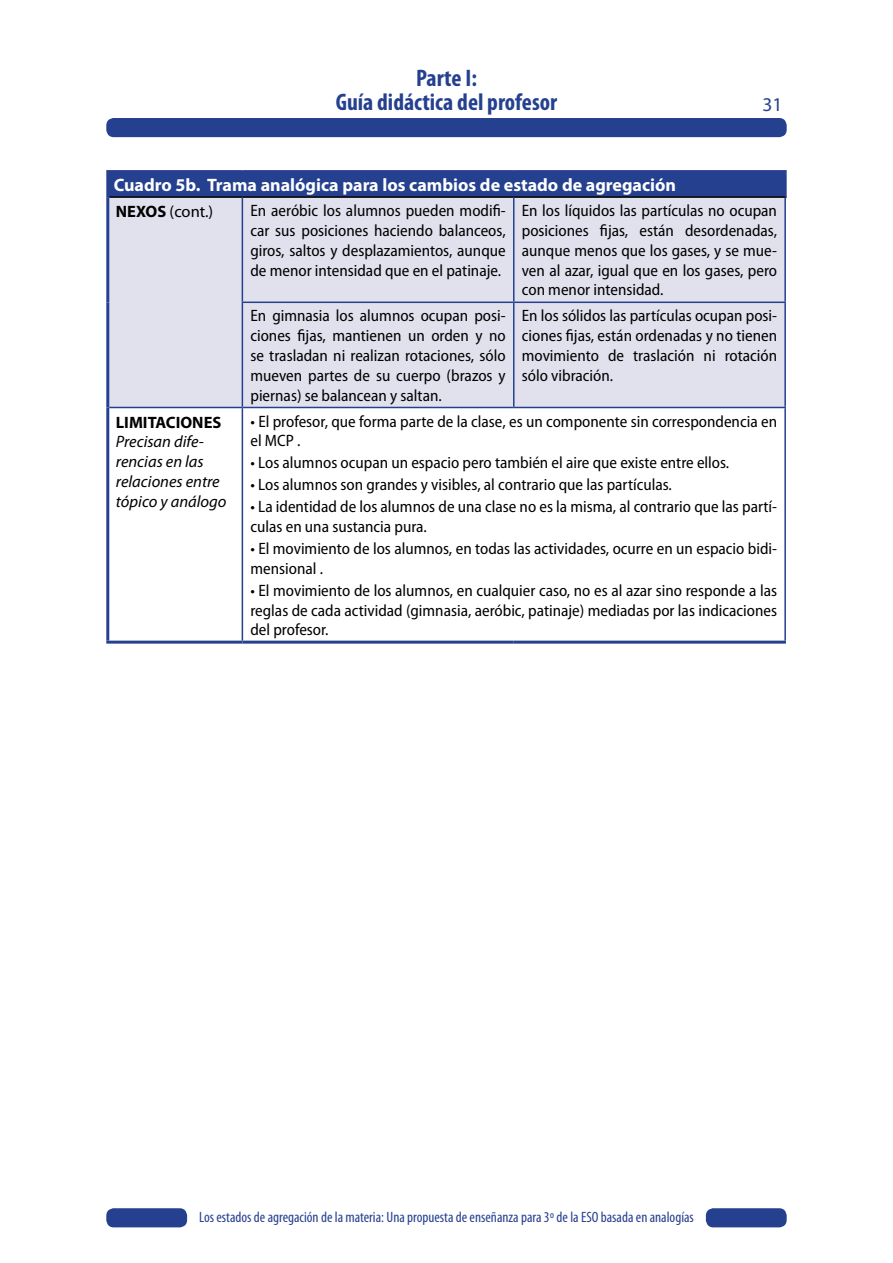
<style>
.page{position:relative;width:893px;height:1263px;background:#fff}
.page>*{position:absolute;margin:0;border:0;box-sizing:border-box;transform-origin:0 0}
.t1{font:700 condensed 24px/24px "Myriad Pro";color:#25408f;text-align:center}
.t2{font:19.5px "Myriad Pro";color:#25408f}
.t3{font:700 18px "Myriad Pro";color:#fff}
.t4{font:semi-condensed 16.5px/19.8px "Myriad Pro";color:#000;text-align:justify}
.t5{font:italic 16.5px/19.8px "Myriad Pro";color:#000}
.t6{font:16.5px "Myriad Pro";color:#000}
.t7{font:700 16.5px "Myriad Pro";color:#000}
.t8{font:condensed 15px "Myriad Pro";color:#25408f}
.s1{font-weight:700}
</style>
<div class="page">
<div style="left:106px;top:1208px;width:81px;height:19px;background:#25408f;border-radius:7px"></div>
<div style="left:706px;top:1208px;width:81px;height:19px;background:#25408f;border-radius:7px"></div>
<div style="left:106px;top:118px;width:681px;height:19px;background:#25408f;border-radius:7px"></div>
<div style="left:108px;top:172px;width:677px;height:25px;background:#25408f"></div>
<div style="left:109px;top:198px;width:675px;height:209px;background:#e1e0ed"></div>
<hr style="left:106px;top:170px;width:136px;height:3px;background:#25408f">
<hr style="left:106px;top:173px;width:3px;height:24px;background:#25408f">
<hr style="left:242px;top:170px;width:272px;height:3px;background:#25408f">
<hr style="left:514px;top:170px;width:273px;height:3px;background:#25408f">
<hr style="left:784px;top:173px;width:3px;height:23px;background:#25408f">
<hr style="left:106px;top:197px;width:3px;height:105px;background:#25408f">
<hr style="left:106px;top:302px;width:3px;height:105px;background:#25408f">
<hr style="left:106px;top:407px;width:3px;height:234px;background:#25408f">
<hr style="left:109px;top:196px;width:133px;height:2px;background:#000">
<hr style="left:242px;top:196px;width:272px;height:2px;background:#000">
<hr style="left:514px;top:196px;width:273px;height:2px;background:#000">
<hr style="left:242px;top:198px;width:1px;height:104px;background:#25408f">
<hr style="left:513px;top:198px;width:1px;height:104px;background:#25408f">
<hr style="left:784px;top:198px;width:2px;height:104px;background:#25408f">
<hr style="left:242px;top:302px;width:272px;height:1px;background:#25408f">
<hr style="left:242px;top:303px;width:1px;height:104px;background:#25408f">
<hr style="left:514px;top:302px;width:272px;height:1px;background:#25408f">
<hr style="left:513px;top:303px;width:1px;height:104px;background:#25408f">
<hr style="left:784px;top:303px;width:2px;height:104px;background:#25408f">
<hr style="left:109px;top:407px;width:133px;height:1px;background:#25408f">
<hr style="left:242px;top:407px;width:272px;height:1px;background:#25408f">
<hr style="left:242px;top:408px;width:1px;height:233px;background:#25408f">
<hr style="left:514px;top:407px;width:272px;height:1px;background:#25408f">
<hr style="left:784px;top:408px;width:2px;height:233px;background:#25408f">
<hr style="left:106px;top:641px;width:136px;height:3px;background:#25408f">
<hr style="left:242px;top:641px;width:272px;height:3px;background:#25408f">
<hr style="left:514px;top:641px;width:272px;height:3px;background:#25408f">
<h1 class="t1" style="left:336px;top:66px;width:223px">Parte I:<br>Guía didáctica del profesor</h1>
<p class="t2" style="left:762px;top:92px;width:22px">31</p>
<p class="t3" style="left:114px;top:173px;width:564px">Cuadro 5b. Trama analógica para los cambios de estado de agregación</p>
<p class="t6" style="left:116px;top:201px;width:99px"><span class="s1">NEXOS</span> (cont.)</p>
<p class="t4" style="left:250px;top:201px;width:257px">En aeróbic los alumnos pueden modifi&shy;car sus posiciones haciendo balanceos, giros, saltos y desplazamientos, aunque de menor intensidad que en el patinaje.</p>
<p class="t4" style="left:522px;top:201px;width:257px">En los líquidos las partículas no ocupan posiciones fijas, están desordenadas, aunque menos que los gases, y se mue&shy;ven al azar, igual que en los gases, pero con menor intensidad.</p>
<p class="t4" style="left:250px;top:306px;width:257px">En gimnasia los alumnos ocupan posi&shy;ciones fijas, mantienen un orden y no se trasladan ni realizan rotaciones, sólo mueven partes de su cuerpo (brazos y piernas) se balancean y saltan.</p>
<p class="t4" style="left:522px;top:306px;width:257px">En los sólidos las partículas ocupan posi&shy;ciones fijas, están ordenadas y no tienen movimiento de traslación ni rotación sólo vibración.</p>
<p class="t7" style="left:116px;top:411px;width:107px">LIMITACIONES</p>
<p class="t5" style="left:116px;top:432px;width:112px">Precisan dife&shy;rencias en las relaciones entre tópico y análogo</p>
<p class="t4" style="left:250px;top:411px;width:528px">• El profesor, que forma parte de la clase, es un componente sin correspondencia en el MCP .</p>
<p class="t4" style="left:250px;top:453px;width:480px">• Los alumnos ocupan un espacio pero también el aire que existe entre ellos.</p>
<p class="t4" style="left:250px;top:475px;width:423px">• Los alumnos son grandes y visibles, al contrario que las partículas.</p>
<p class="t4" style="left:250px;top:497px;width:528px">• La identidad de los alumnos de una clase no es la misma, al contrario que las partí&shy;culas en una sustancia pura.</p>
<p class="t4" style="left:250px;top:538px;width:528px">• El movimiento de los alumnos, en todas las actividades, ocurre en un espacio bidi&shy;mensional .</p>
<p class="t4" style="left:250px;top:580px;width:528px">• El movimiento de los alumnos, en cualquier caso, no es al azar sino responde a las reglas de cada actividad (gimnasia, aeróbic, patinaje) mediadas por las indicaciones del profesor.</p>
<p class="t8" style="left:199px;top:1208px;width:496px">Los estados de agregación de la materia: Una propuesta de enseñanza para 3º de la ESO basada en analogías</p>
</div>
